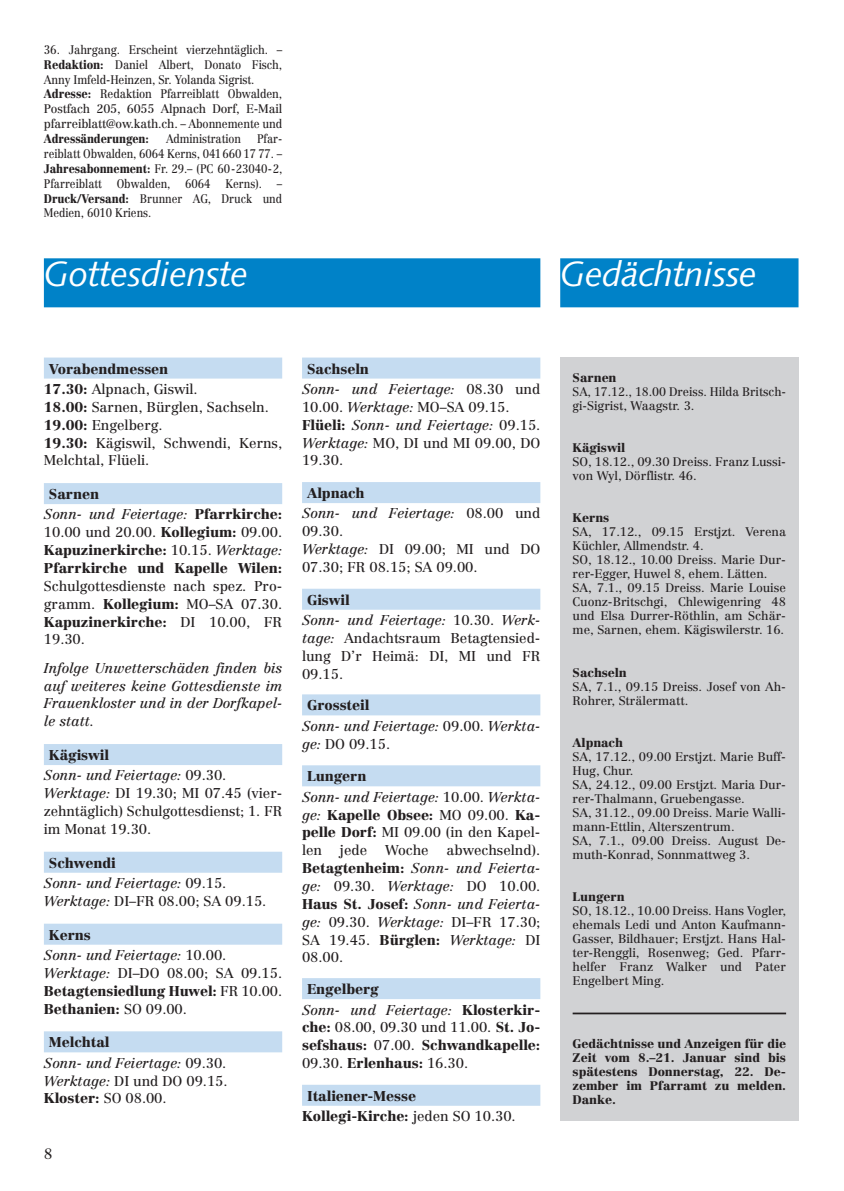
<style>
.page{position:relative;width:844px;height:1191px;background:#fff}
.page>*{position:absolute;margin:0;border:0;box-sizing:border-box;transform-origin:0 0}
.t1{font:italic 35px "Syntax";letter-spacing:-.01em;color:#fff}
.t2{font:14.88px "Centennial";color:#231f20}
.t3{font:14px/17.8px "Centennial";letter-spacing:-.005em;color:#231f20;text-align:justify}
.t4{font:italic 14px/17.8px "Centennial";letter-spacing:-.005em;color:#231f20}
.t5{font:900 14px/20.3px "Centennial";letter-spacing:-.005em;color:#231f20}
.t6{font:12.25px/14px "Centennial";letter-spacing:-.005em;color:#231f20}
.t7{font:12.25px/14.9px "Centennial";letter-spacing:-.005em;color:#231f20;scale:.9 1}
.t8{font:12.25px/14.9px "Centennial";letter-spacing:-.005em;color:#231f20;text-align:justify;scale:.88 1}
.t9{font:900 12.25px/14px "Centennial";letter-spacing:-.005em;color:#231f20;text-align:justify}
.t10{font:12.25px/14px "Centennial";letter-spacing:-.005em;color:#231f20;scale:.96 1}
.t11{font:900 12.25px "Centennial";letter-spacing:-.005em;color:#231f20;scale:.88 1}
.s1{font-weight:900}
.s2{font-weight:400}
.s3{font-weight:400;font-style:italic}
.s4{font-weight:900;font-style:normal}
.s5{font-style:normal}
.s6{font-style:italic}
</style>
<div class="page">
<div style="left:44px;top:258px;width:496px;height:49px;background:#0082c8"></div>
<div style="left:44px;top:357px;width:238px;height:21px;background:#c5dcf1"></div>
<div style="left:44px;top:483px;width:238px;height:21px;background:#c5dcf1"></div>
<div style="left:44px;top:744px;width:238px;height:21px;background:#c5dcf1"></div>
<div style="left:44px;top:851px;width:238px;height:21px;background:#c5dcf1"></div>
<div style="left:44px;top:923px;width:238px;height:21px;background:#c5dcf1"></div>
<div style="left:44px;top:1031px;width:238px;height:21px;background:#c5dcf1"></div>
<div style="left:302px;top:357px;width:238px;height:21px;background:#c5dcf1"></div>
<div style="left:302px;top:482px;width:238px;height:21px;background:#c5dcf1"></div>
<div style="left:302px;top:589px;width:238px;height:21px;background:#c5dcf1"></div>
<div style="left:302px;top:694px;width:238px;height:21px;background:#c5dcf1"></div>
<div style="left:302px;top:765px;width:238px;height:21px;background:#c5dcf1"></div>
<div style="left:302px;top:978px;width:238px;height:21px;background:#c5dcf1"></div>
<div style="left:302px;top:1084px;width:238px;height:21px;background:#c5dcf1"></div>
<div style="left:560px;top:258px;width:238px;height:49px;background:#0082c8"></div>
<div style="left:560px;top:357px;width:238px;height:764px;background:#d1d2d4"></div>
<hr style="left:572px;top:1012px;width:213px;height:2px;background:#231f20">
<p class="t7" style="left:44px;top:43px;width:266px">36. Jahrgang. Erscheint vierzehntäglich. – <span class="s1">Redaktion:</span> Daniel Albert, Donato Fisch, Anny Imfeld-Heinzen, Sr. Yolanda Sigrist.<br><span class="s1">Adresse:</span> Redaktion Pfarreiblatt Obwalden, Postfach 205, 6055 Alpnach Dorf, E-Mail pfarreiblatt@ow.kath.ch. – Abonnemente und</p>
<p class="t11" style="left:44px;top:133px;width:121px">Adressänderungen:</p>
<p class="t8" style="left:166px;top:132px;width:87px">Administration</p>
<p class="t8" style="left:44px;top:132px;width:272px;text-indent:213px">Pfar&shy;reiblatt Obwalden, 6064 Kerns, 041660 17 77. – <span class="s1">Jahresabonnement:</span> Fr. 29.– (PC 60-23040-2, Pfarreiblatt Obwalden, 6064 Kerns). – <span class="s1">Druck/Versand:</span> Brunner AG, Druck und Medien, 6010 Kriens.</p>
<h1 class="t1" style="left:44px;top:260px;width:205px">Gottesdienste</h1>
<h1 class="t1" style="left:560px;top:260px;width:198px">Gedächtnisse</h1>
<p class="t5" style="left:44px;top:360px;width:155px;text-indent:5px">Vorabendmessen<br>17.30: <span class="s2">Alpnach, Giswil.</span></p>
<p class="t3" style="left:44px;top:399px;width:240px;text-align:left"><span class="s1">18.00:</span> Sarnen, Bürglen, Sachseln.<br><span class="s1">19.00:</span> Engelberg.<br><span class="s1">19.30:</span> Kägiswil, Schwendi, Kerns,<br>Melchtal, Flüeli.</p>
<p class="t5" style="left:44px;top:485px;width:240px;text-indent:5px">Sarnen<br><span class="s3">Sonn- und Feiertage:</span> Pfarrkirche:</p>
<p class="t5" style="left:44px;top:524px;width:240px;line-height:17.8px;text-align:justify"><span class="s2">10.00 und 20.00.</span> Kollegium: <span class="s2">09.00.<br></span>Kapuzinerkirche: <span class="s2">10.15.</span> <span class="s3">Werktage:<br></span>Pfarrkirche und Kapelle Wilen:</p>
<p class="t3" style="left:44px;top:578px;width:240px">Schulgottesdienste nach spez. Pro&shy;gramm. <span class="s1">Kollegium:</span> MO–SA 07.30.<br><span class="s1">Kapuzinerkirche:</span> DI 10.00, FR 19.30.</p>
<p class="t4" style="left:44px;top:660px;width:240px;text-align:justify">Infolge Unwetterschäden finden bis auf weiteres keine Gottesdienste im Frauenkloster und in der Dorfkapel&shy;le statt.</p>
<p class="t4" style="left:44px;top:746px;width:184px;line-height:20.3px;text-indent:5px"><span class="s4">Kägiswil<br></span>Sonn- und Feiertage: <span class="s5">09.30.</span></p>
<p class="t3" style="left:44px;top:785px;width:240px"><span class="s6">Werktage:</span> DI 19.30; MI 07.45 (vier&shy;zehntäglich) Schulgottesdienst; 1. FR im Monat 19.30.</p>
<p class="t4" style="left:44px;top:853px;width:184px;line-height:20.3px;text-indent:5px"><span class="s4">Schwendi<br></span>Sonn- und Feiertage: <span class="s5">09.15.</span></p>
<p class="t3" style="left:44px;top:893px;width:224px"><span class="s6">Werktage:</span> DI–FR 08.00; SA 09.15.</p>
<p class="t4" style="left:44px;top:925px;width:184px;line-height:20.3px;text-indent:5px"><span class="s4">Kerns<br></span>Sonn- und Feiertage: <span class="s5">10.00.</span></p>
<p class="t3" style="left:44px;top:965px;width:240px"><span class="s6">Werktage:</span> DI–DO 08.00; SA 09.15.<br><span class="s1">Betagtensiedlung Huwel:</span> FR 10.00.<br><span class="s1">Bethanien:</span> SO 09.00.</p>
<p class="t4" style="left:44px;top:1033px;width:184px;line-height:20.3px;text-indent:5px"><span class="s4">Melchtal<br></span>Sonn- und Feiertage: <span class="s5">09.30.</span></p>
<p class="t3" style="left:44px;top:1072px;width:185px"><span class="s6">Werktage:</span> DI und DO 09.15.<br><span class="s1">Kloster:</span> SO 08.00.</p>
<p class="t2" style="left:44px;top:1147px;width:10px">8</p>
<p class="t4" style="left:302px;top:360px;width:240px;line-height:20.3px;text-indent:5px"><span class="s4">Sachseln<br></span>Sonn- und Feiertage: <span class="s5">08.30 und</span></p>
<p class="t3" style="left:302px;top:399px;width:240px;text-align:left">10.00. <span class="s6">Werktage:</span> MO–SA 09.15.<br><span class="s1">Flüeli:</span> <span class="s6">Sonn- und Feiertage:</span> 09.15.<br><span class="s6">Werktage:</span> MO, DI und MI 09.00, DO<br>19.30.</p>
<p class="t4" style="left:302px;top:484px;width:240px;line-height:20.3px;text-indent:5px"><span class="s4">Alpnach<br></span>Sonn- und Feiertage: <span class="s5">08.00 und</span></p>
<p class="t3" style="left:302px;top:523px;width:240px;text-align:left">09.30.<br><span class="s6">Werktage:</span> DI 09.00; MI und DO<br>07.30; FR 08.15; SA 09.00.</p>
<p class="t4" style="left:302px;top:591px;width:240px;line-height:20.3px;text-indent:5px"><span class="s4">Giswil<br></span>Sonn- und Feiertage: <span class="s5">10.30.</span> Werk-</p>
<p class="t3" style="left:302px;top:630px;width:240px"><span class="s6">tage:</span> Andachtsraum Betagtensied&shy;lung D’r Heimä: DI, MI und FR 09.15.</p>
<p class="t4" style="left:302px;top:696px;width:240px;line-height:20.3px;text-indent:5px"><span class="s4">Grossteil<br></span>Sonn- und Feiertage: <span class="s5">09.00.</span> Werkta-</p>
<p class="t3" style="left:302px;top:736px;width:90px"><span class="s6">ge:</span> DO 09.15.</p>
<p class="t4" style="left:302px;top:767px;width:240px;line-height:20.3px;text-indent:5px"><span class="s4">Lungern<br></span>Sonn- und Feiertage: <span class="s5">10.00.</span> Werkta-</p>
<p class="t3" style="left:302px;top:807px;width:240px"><span class="s6">ge:</span> <span class="s1">Kapelle Obsee:</span> MO 09.00. <span class="s1">Ka&shy;pelle Dorf:</span> MI 09.00 (in den Kapel&shy;len</p>
<p class="t4" style="left:302px;top:842px;width:240px;text-align:justify;text-indent:144px"><span class="s5">abwechselnd).<br></span><span class="s4">Betagtenheim:</span> Sonn- und Feierta&shy;ge: <span class="s5">09.30.</span> Werktage: <span class="s5">DO 10.00.<br></span><span class="s4">Haus St. Josef:</span> Sonn- und Feierta&shy;ge: <span class="s5">09.30.</span> Werktage: <span class="s5">DI–FR 17.30; SA 19.45.</span> <span class="s4">Bürglen:</span> Werktage: <span class="s5">DI 08.00.</span></p>
<p class="t5" style="left:302px;top:980px;width:240px;text-indent:5px">Engelberg<br><span class="s3">Sonn- und Feiertage:</span> Klosterkir-</p>
<p class="t5" style="left:302px;top:1019px;width:240px;line-height:17.8px;text-align:justify">che: <span class="s2">08.00, 09.30 und 11.00.</span> St. Jo&shy;sefshaus: <span class="s2">07.00.</span> Schwandkapelle:<br><span class="s2">09.30.</span> Erlenhaus: <span class="s2">16.30.</span></p>
<p class="t5" style="left:302px;top:1086px;width:215px;text-indent:5px">Italiener-Messe<br>Kollegi-Kirche: <span class="s2">jeden SO 10.30.</span></p>
<p class="t3" style="left:340px;top:842px;width:29px">jede</p>
<p class="t3" style="left:385px;top:842px;width:45px">Woche</p>
<p class="t9" style="left:572px;top:372px;width:45px">Sarnen</p>
<p class="t10" style="left:572px;top:386px;width:224px">SA, 17.12., 18.00 Dreiss. Hilda Britsch&shy;gi-Sigrist, Waagstr. 3.</p>
<p class="t9" style="left:572px;top:442px;width:54px">Kägiswil</p>
<p class="t6" style="left:572px;top:456px;width:215px">SO, 18.12., 09.30 Dreiss. Franz Lussi&shy;von Wyl, Dörflistr. 46.</p>
<p class="t9" style="left:572px;top:512px;width:38px">Kerns</p>
<p class="t6" style="left:572px;top:526px;width:215px">SA, 17.12., 09.15 Erstjzt. Verena Küchler, Allmendstr. 4.<br>SO, 18.12., 10.00 Dreiss. Marie Dur&shy;rer-Egger, Huwel 8, ehem. Lätten.<br>SA, 7.1., 09.15 Dreiss. Marie Louise Cuonz-Britschgi, Chlewigenring 48 und Elsa Durrer-Röthlin, am Schär&shy;me, Sarnen, ehem. Kägiswilerstr. 16.</p>
<p class="t9" style="left:572px;top:666px;width:56px">Sachseln</p>
<p class="t6" style="left:572px;top:680px;width:215px">SA, 7.1., 09.15 Dreiss. Josef von Ah-<br>Rohrer, Strälermatt.</p>
<p class="t9" style="left:572px;top:736px;width:52px">Alpnach</p>
<p class="t6" style="left:572px;top:750px;width:215px">SA, 17.12., 09.00 Erstjzt. Marie Buff-<br>Hug, Chur.<br>SA, 24.12., 09.00 Erstjzt. Maria Dur&shy;rer-Thalmann, Gruebengasse.<br>SA, 31.12., 09.00 Dreiss. Marie Walli&shy;mann-Ettlin, Alterszentrum.<br>SA, 7.1., 09.00 Dreiss. August De&shy;muth-Konrad, Sonnmattweg 3.</p>
<p class="t9" style="left:572px;top:890px;width:54px">Lungern</p>
<p class="t6" style="left:572px;top:904px;width:215px;text-align:justify">SO, 18.12., 10.00 Dreiss. Hans Vogler, ehemals Ledi und Anton Kaufmann-Gasser, Bildhauer; Erstjzt. Hans Hal&shy;ter-Renggli, Rosenweg; Ged. Pfarr&shy;helfer Franz Walker und Pater Engelbert Ming.</p>
<p class="t9" style="left:572px;top:1037px;width:215px">Gedächtnisse und Anzeigen für die Zeit vom 8.–21. Januar sind bis spätestens Donnerstag, 22. De&shy;zember im Pfarramt zu melden.<br>Danke.</p>
</div>
